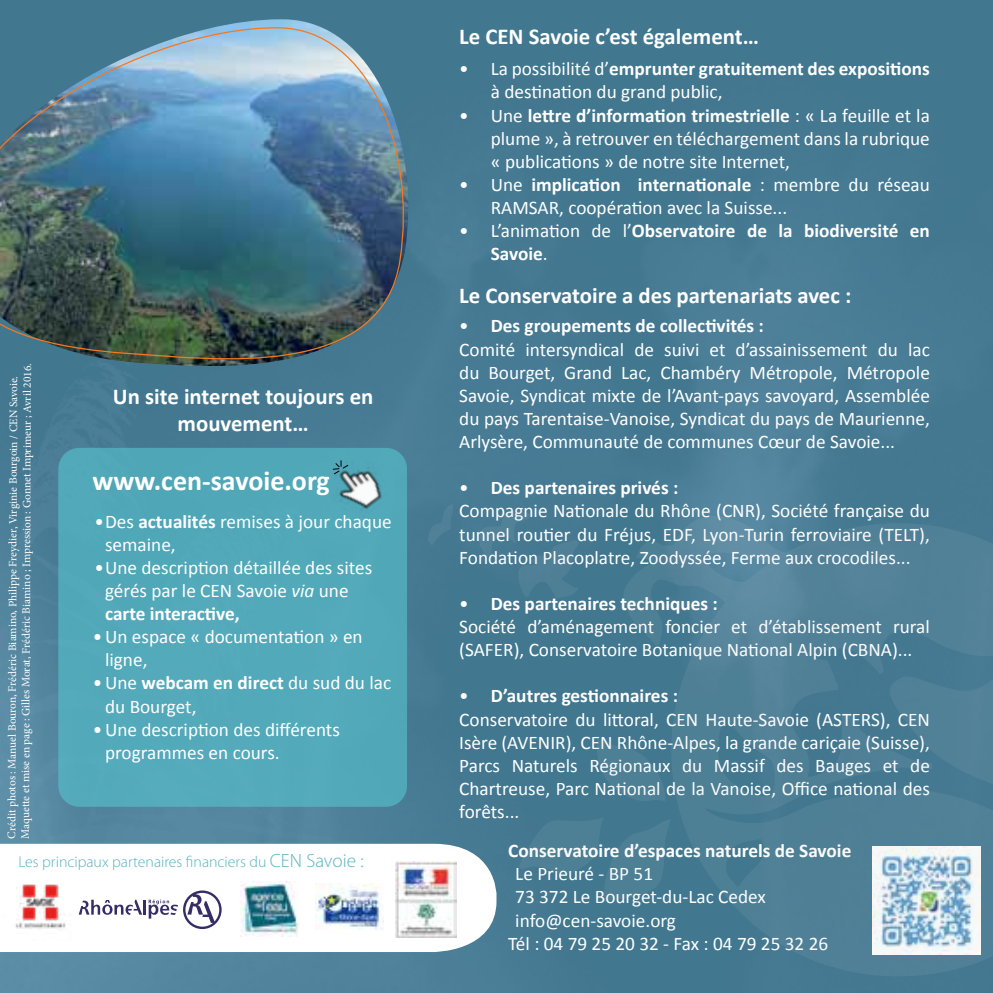
<style>
.page{position:relative;width:993px;height:993px;background:#fff}
.page>*{position:absolute;margin:0;border:0;box-sizing:border-box;transform-origin:0 0}
.t1{font:700 28px "Calibri";color:#fff}
.t2{font:700 22.75px/27.3px "Calibri";color:#fff;text-align:center}
.t3{font:19.25px/23.1px "Calibri";color:#fff}
.t4{font:700 19.25px/23.1px "Calibri";color:#fff}
.t5{font:300 15.75px "Myriad Pro";color:#57b4c1}
.t6{font:11.38px/13.7px "Minion Pro";letter-spacing:-.005em;color:#fff}
.s1{font-weight:700}
.s2{font-style:italic}
.s3{font-size:19.25px}
.s4{font-weight:400}
</style>
<div class="page">
<img style="left:0;top:0;width:992px;height:992px">
<div style="left:58px;top:447px;width:349px;height:359px;background:#52a9b9;border-radius:21px"></div>
<img style="left:0;top:24px;width:416px;height:357px">
<svg style="left:0;top:843px;width:427px;height:108px"></svg>
<img style="left:2px;top:871px;width:77px;height:69px">
<svg style="left:79px;top:890px;width:142px;height:38px"></svg>
<img style="left:240px;top:881px;width:60px;height:55px">
<img style="left:315px;top:882px;width:68px;height:47px">
<img style="left:396px;top:861px;width:31px;height:76px">
<svg style="left:427px;top:504px;width:565px;height:472px;background:#528299"></svg>
<img style="left:319px;top:446px;width:82px;height:63px">
<p class="t6" style="left:6px;top:838px;width:477px;rotate:-90deg">Crédit photos : Manuel Bouron, Frédéric Biamino, Philippe Freydier, Virginie Bourgoin / CEN Savoie.<br>Maquette et mise en page : Gilles Morat, Frédéric Biamino ; Impression : Gonnet Imprimeur ; Avril 2016.</p>
<p class="t2" style="left:113px;top:382px;width:262px">Un site internet toujours en mouvement…</p>
<h1 class="t1" style="left:92px;top:463px;width:239px">www.cen-savoie.org</h1>
<p class="t3" style="left:105px;top:509px;width:288px;text-indent:-10px">•Des <span class="s1">actualités</span> remises à jour chaque semaine,</p>
<p class="t3" style="left:105px;top:555px;width:268px;text-indent:-10px">•Une description détaillée des sites gérés par le CEN Savoie <span class="s2">via</span> une <span class="s1">carte interactive,</span></p>
<p class="t3" style="left:105px;top:625px;width:259px;text-indent:-12px">•Un espace « documentation » en ligne,</p>
<p class="t3" style="left:105px;top:671px;width:287px;text-indent:-12px">•Une <span class="s1">webcam en direct</span> du sud du lac du Bourget,</p>
<p class="t3" style="left:105px;top:717px;width:236px;text-indent:-12px">•Une description des différents programmes en cours.</p>
<p class="t5" style="left:18px;top:853px;width:346px">Les principaux partenaires financiers du <span class="s3">CEN Savoie :</span></p>
<p class="t2" style="left:459px;top:23px;width:301px">Le CEN Savoie c’est également…</p>
<p class="t3" style="left:490px;top:57px;width:440px;text-indent:-31px">• La possibilité d’<span class="s1">emprunter gratuitement des expositions </span>à destination du grand public,</p>
<p class="t3" style="left:490px;top:104px;width:440px;text-align:justify;text-indent:-31px">• Une <span class="s1">lettre d’information trimestrielle</span> : « La feuille et la plume », à retrouver en téléchargement dans la rubrique « publications » de notre site Internet,</p>
<p class="t3" style="left:490px;top:173px;width:440px;text-indent:-31px">• Une <span class="s1">implication internationale</span> : membre du réseau<br>RAMSAR, coopération avec la Suisse...</p>
<p class="t4" style="left:490px;top:219px;width:440px;text-indent:-31px"><span class="s4">• L’animation de l’</span>Observatoire de la biodiversité en<br>Savoie<span class="s4">.</span></p>
<p class="t2" style="left:459px;top:281px;width:393px">Le Conservatoire a des partenariats avec :</p>
<p class="t3" style="left:459px;top:314px;width:472px">• <span class="s1">Des groupements de collectivités :<br></span>Comité intersyndical de suivi et d’assainissement du lac du Bourget, Grand Lac, Chambéry Métropole, Métropole Savoie, Syndicat mixte de l’Avant-pays savoyard, Assemblée du pays Tarentaise-Vanoise, Syndicat du pays de Maurienne, Arlysère, Communauté de communes Cœur de Savoie...</p>
<p class="t3" style="left:459px;top:476px;width:472px">• <span class="s1">Des partenaires privés :<br></span>Compagnie Nationale du Rhône (CNR), Société française du tunnel routier du Fréjus, EDF, Lyon-Turin ferroviaire (TELT), Fondation Placoplatre, Zoodyssée, Ferme aux crocodiles...</p>
<p class="t3" style="left:459px;top:591px;width:472px">• <span class="s1">Des partenaires techniques :<br></span>Société d’aménagement foncier et d’établissement rural (SAFER), Conservatoire Botanique National Alpin (CBNA)...</p>
<p class="t3" style="left:459px;top:684px;width:472px">• <span class="s1">D’autres gestionnaires :<br></span>Conservatoire du littoral, CEN Haute-Savoie (ASTERS), CEN Isère (AVENIR), CEN Rhône-Alpes, la grande cariçaie (Suisse), Parcs Naturels Régionaux du Massif des Bauges et de Chartreuse, Parc National de la Vanoise, Office national des forêts...</p>
<p class="t4" style="left:508px;top:839px;width:344px">Conservatoire d’espaces naturels de Savoie</p>
<p class="t3" style="left:515px;top:862px;width:139px">Le Prieuré - BP 51</p>
<p class="t3" style="left:515px;top:885px;width:252px">73 372 Le Bourget-du-Lac Cedex</p>
<p class="t3" style="left:515px;top:908px;width:162px">info@cen-savoie.org</p>
<p class="t3" style="left:508px;top:931px;width:321px">Tél : 04 79 25 20 32 - Fax : 04 79 25 32 26</p>
</div>
